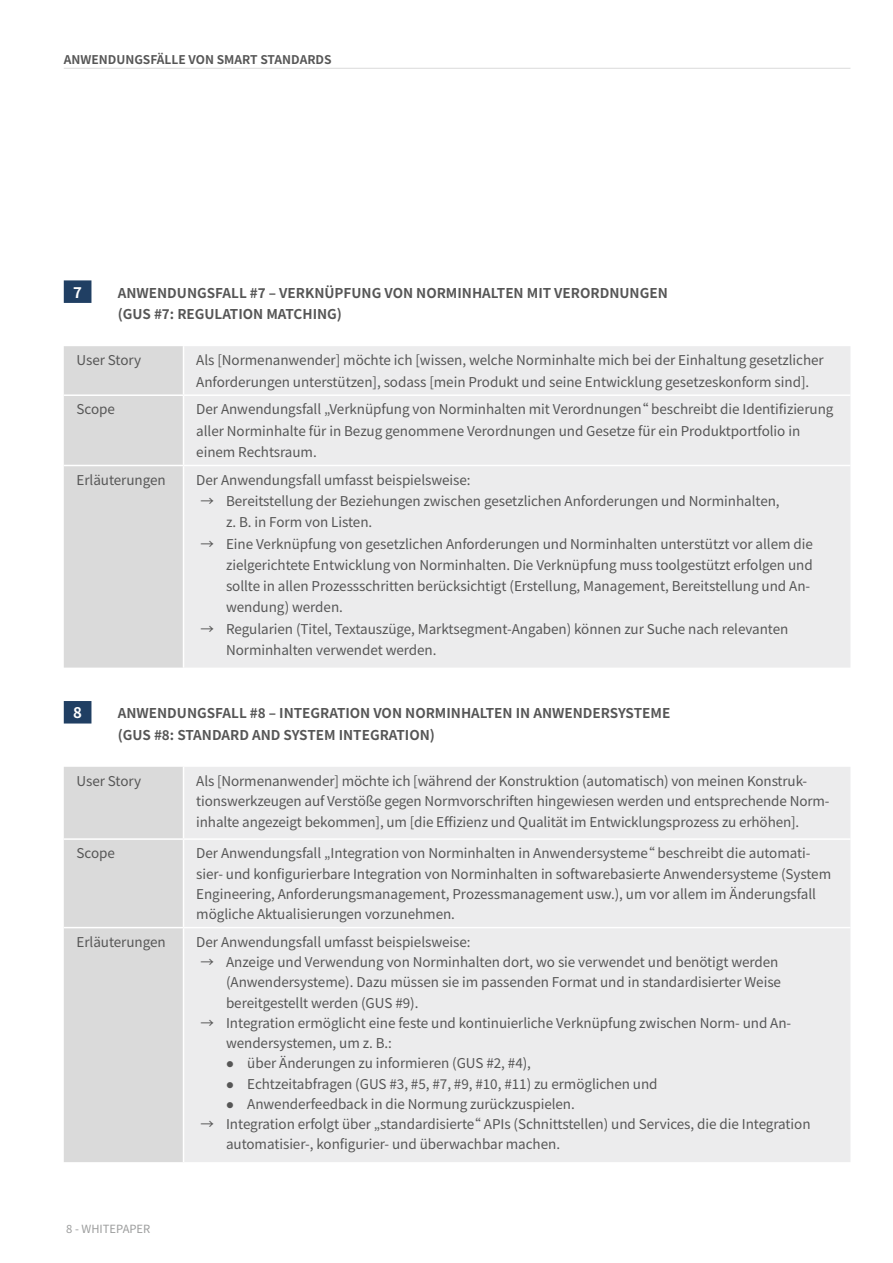
<style>
.page{position:relative;width:893px;height:1263px;background:#fff}
.page>*{position:absolute;margin:0;border:0;box-sizing:border-box;transform-origin:0 0}
._05_Zwischenüberschr{font:700 15px "Noto Sans TC";color:#fff}
._06_Fließtext{font:13.5px/20.2px "Noto Sans TC";letter-spacing:-.005em;color:#565656}
._05_Zwischenüberschr-2{font:700 13.5px/21.3px "Noto Sans TC";color:#565656}
.Bullet_punkt_Tabelle{font:13.5px "Noto Sans TC";letter-spacing:-.005em;color:#565656}
._05_KAPITEL_INKS{font:700 12px "Noto Sans TC";color:#565656}
.t1{font:11.25px "Noto Sans TC";color:#9c9d9d}
</style>
<div class="page">
<div style="left:64px;top:280px;width:27px;height:23px;background:#203f63"></div>
<div style="left:64px;top:701px;width:27px;height:22px;background:#203f63"></div>
<div style="left:64px;top:346px;width:119px;height:322px;background:#dadada"></div>
<div style="left:184px;top:346px;width:666px;height:322px;background:#ececed"></div>
<hr style="left:64px;top:394px;width:120px;height:2px;background:#fff">
<hr style="left:184px;top:394px;width:666px;height:2px;background:#fff">
<hr style="left:64px;top:465px;width:120px;height:1px;background:#fff">
<hr style="left:184px;top:465px;width:666px;height:1px;background:#fff">
<div style="left:64px;top:767px;width:119px;height:395px;background:#dadada"></div>
<div style="left:184px;top:767px;width:666px;height:395px;background:#ececed"></div>
<hr style="left:64px;top:838px;width:120px;height:2px;background:#fff">
<hr style="left:184px;top:838px;width:666px;height:2px;background:#fff">
<hr style="left:64px;top:927px;width:120px;height:1px;background:#fff">
<hr style="left:184px;top:927px;width:666px;height:1px;background:#fff">
<hr style="left:64px;top:68px;width:786px;height:1px;background:#dadada">
<p class="_05_KAPITEL_INKS" style="left:64px;top:53px;width:269px">ANWENDUNGSFÄLLE VON SMART STANDARDS</p>
<p class="_05_Zwischenüberschr" style="left:73px;top:284px;width:10px">7</p>
<p class="_05_Zwischenüberschr-2" style="left:118px;top:282px;width:551px">ANWENDUNGSFALL #7 – VERKNÜPFUNG VON NORMINHALTEN MIT VERORDNUNGEN (GUS #7: REGULATION MATCHING)</p>
<p class="_06_Fließtext" style="left:77px;top:351px;width:66px">User Story</p>
<p class="_06_Fließtext" style="left:196px;top:350px;width:629px;line-height:21.3px">Als [Normenanwender] möchte ich [wissen, welche Norminhalte mich bei der Einhaltung gesetzlicher<br>Anforderungen unterstützen], sodass [mein Produkt und seine Entwicklung gesetzeskonform sind].</p>
<p class="_06_Fließtext" style="left:77px;top:400px;width:40px">Scope</p>
<p class="_06_Fließtext" style="left:196px;top:399px;width:639px;line-height:21.3px">Der Anwendungsfall „Verknüpfung von Norminhalten mit Verordnungen“ beschreibt die Identifizierung aller Norminhalte für in Bezug genommene Verordnungen und Gesetze für ein Produktportfolio in einem Rechtsraum.</p>
<p class="_06_Fließtext" style="left:77px;top:470px;width:91px">Erläuterungen</p>
<p class="_06_Fließtext" style="left:196px;top:470px;width:276px">Der Anwendungsfall umfasst beispielsweise:</p>
<p class="_06_Fließtext" style="left:226px;top:491px;width:555px;line-height:21.3px;text-indent:-26px">→ Bereitstellung der Beziehungen zwischen gesetzlichen Anforderungen und Norminhalten, z. B. in Form von Listen.</p>
<p class="_06_Fließtext" style="left:226px;top:533px;width:588px;line-height:21.3px;text-indent:-26px">→ Eine Verknüpfung von gesetzlichen Anforderungen und Norminhalten unterstützt vor allem die zielgerichtete Entwicklung von Norminhalten. Die Verknüpfung muss toolgestützt erfolgen und sollte in allen Prozessschritten berücksichtigt (Erstellung, Management, Bereitstellung und An&shy;wendung) werden.</p>
<p class="_06_Fließtext" style="left:226px;top:618px;width:564px;line-height:21.3px;text-indent:-26px">→ Regularien (Titel, Textauszüge, Marktsegment-Angaben) können zur Suche nach relevanten<br>Norminhalten verwendet werden.</p>
<p class="_05_Zwischenüberschr" style="left:73px;top:704px;width:10px">8</p>
<p class="_05_Zwischenüberschr-2" style="left:118px;top:703px;width:554px">ANWENDUNGSFALL #8 – INTEGRATION VON NORMINHALTEN IN ANWENDERSYSTEME (GUS #8: STANDARD AND SYSTEM INTEGRATION)</p>
<p class="_06_Fließtext" style="left:77px;top:771px;width:66px">User Story</p>
<p class="_06_Fließtext" style="left:196px;top:771px;width:635px">Als [Normenanwender] möchte ich [während der Konstruktion (automatisch) von meinen Konstruk&shy;tionswerkzeugen auf Verstöße gegen Normvorschriften hingewiesen werden und entsprechende Norm&shy;inhalte angezeigt bekommen], um [die Effizienz und Qualität im Entwicklungsprozess zu erhöhen].</p>
<p class="_06_Fließtext" style="left:77px;top:843px;width:40px">Scope</p>
<p class="_06_Fließtext" style="left:196px;top:843px;width:636px">Der Anwendungsfall „Integration von Norminhalten in Anwendersysteme“ beschreibt die automati&shy;sier- und konfigurierbare Integration von Norminhalten in softwarebasierte Anwendersysteme (System Engineering, Anforderungsmanagement, Prozessmanagement usw.), um vor allem im Änderungsfall mögliche Aktualisierungen vorzunehmen.</p>
<p class="_06_Fließtext" style="left:77px;top:932px;width:91px">Erläuterungen</p>
<p class="_06_Fließtext" style="left:196px;top:932px;width:276px">Der Anwendungsfall umfasst beispielsweise:</p>
<p class="_06_Fließtext" style="left:226px;top:952px;width:556px;text-indent:-26px">→ Anzeige und Verwendung von Norminhalten dort, wo sie verwendet und benötigt werden (Anwendersysteme). Dazu müssen sie im passenden Format und in standardisierter Weise bereitgestellt werden (GUS #9).</p>
<p class="_06_Fließtext" style="left:226px;top:1013px;width:567px;text-indent:-26px">→ Integration ermöglicht eine feste und kontinuierliche Verknüpfung zwischen Norm- und An&shy;wendersystemen, um z. B.:</p>
<p class="Bullet_punkt_Tabelle" style="left:226px;top:1056px;width:306px">● über Änderungen zu informieren (GUS #2, #4),</p>
<p class="Bullet_punkt_Tabelle" style="left:226px;top:1076px;width:433px">● Echtzeitabfragen (GUS #3, #5, #7, #9, #10, #11) zu ermöglichen und</p>
<p class="Bullet_punkt_Tabelle" style="left:226px;top:1096px;width:350px">● Anwenderfeedback in die Normung zurückzuspielen.</p>
<p class="_06_Fließtext" style="left:226px;top:1114px;width:586px;text-indent:-26px">→ Integration erfolgt über „standardisierte“ APIs (Schnittstellen) und Services, die die Integration automatisier-, konfigurier- und überwachbar machen.</p>
<p class="t1" style="left:66px;top:1223px;width:86px">8 - WHITEPAPER</p>
</div>
